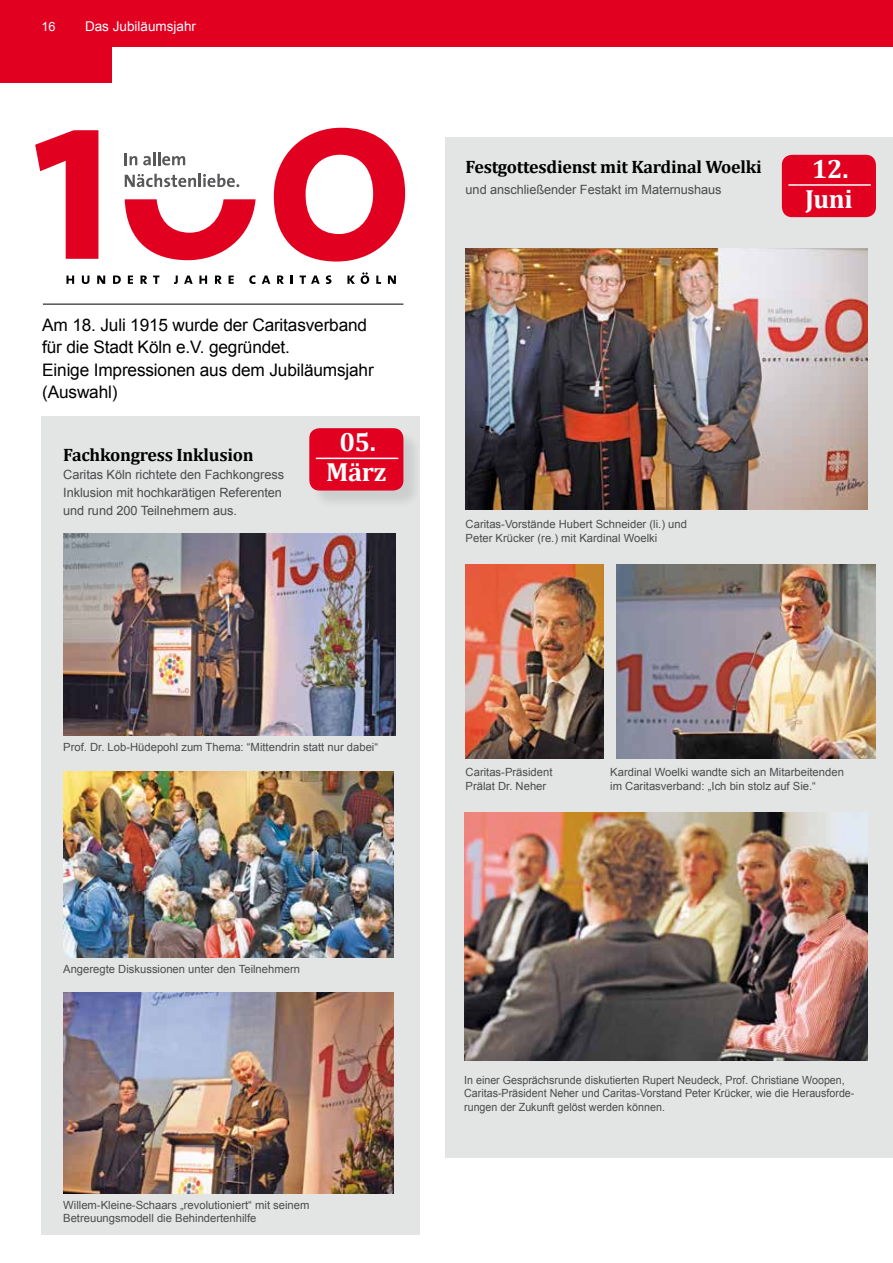
<style>
.page{position:relative;width:893px;height:1263px;background:#fff}
.page>*{position:absolute;margin:0;border:0;box-sizing:border-box;transform-origin:0 0}
.t1{font:700 26.4px/30px "Cambria";letter-spacing:-.015em;color:#fff;text-align:center}
.t2{font:700 18px "Cambria";letter-spacing:-.015em;color:#000}
.t3{font:17.25px/22.5px "Arial";letter-spacing:-.01em;color:#000}
.t4{font:13.5px "Arial";color:#fff}
.t5{font:12.75px/18px "Arial";letter-spacing:-.005em;color:#4b4b4d}
.t6{font:12.75px "Arial";color:#fff}
.t7{font:11.25px/13.5px "Arial";color:#4b4b4d}
.t8{font:11.25px/13.5px "Arial";color:#4b4b4d;scale:.95 1}
</style>
<div class="page">
<div style="left:0;top:0;width:112px;height:83px;background:#e20020"></div>
<div style="left:0;top:0;width:893px;height:47px;background:#e20020"></div>
<svg style="left:35px;top:130px;width:63px;height:129px"></svg>
<svg style="left:125px;top:199px;width:131px;height:61px"></svg>
<svg style="left:274px;top:128px;width:131px;height:134px"></svg>
<svg style="left:125px;top:153px;width:12px;height:12px"></svg>
<svg style="left:143px;top:152px;width:42px;height:13px"></svg>
<svg style="left:125px;top:174px;width:114px;height:13px"></svg>
<svg style="left:66px;top:276px;width:8px;height:8px"></svg>
<svg style="left:82px;top:276px;width:7px;height:8px"></svg>
<svg style="left:97px;top:276px;width:8px;height:8px"></svg>
<svg style="left:113px;top:275px;width:8px;height:9px"></svg>
<svg style="left:128px;top:276px;width:5px;height:8px"></svg>
<svg style="left:140px;top:275px;width:7px;height:9px"></svg>
<svg style="left:153px;top:276px;width:6px;height:8px"></svg>
<svg style="left:174px;top:276px;width:4px;height:8px"></svg>
<svg style="left:184px;top:276px;width:9px;height:8px"></svg>
<svg style="left:199px;top:276px;width:8px;height:8px"></svg>
<svg style="left:215px;top:275px;width:7px;height:9px"></svg>
<svg style="left:229px;top:276px;width:5px;height:8px"></svg>
<svg style="left:249px;top:275px;width:7px;height:9px"></svg>
<svg style="left:262px;top:276px;width:8px;height:8px"></svg>
<svg style="left:277px;top:275px;width:7px;height:9px"></svg>
<svg style="left:291px;top:276px;width:2px;height:8px"></svg>
<svg style="left:300px;top:276px;width:20px;height:8px"></svg>
<svg style="left:326px;top:275px;width:5px;height:9px"></svg>
<svg style="left:347px;top:276px;width:8px;height:8px"></svg>
<svg style="left:361px;top:272px;width:8px;height:12px"></svg>
<svg style="left:376px;top:276px;width:5px;height:8px"></svg>
<svg style="left:388px;top:276px;width:8px;height:8px"></svg>
<div style="left:41px;top:417px;width:378px;height:818px;background:#e3e4e4"></div>
<img style="left:63px;top:533px;width:333px;height:203px">
<img style="left:63px;top:772px;width:331px;height:185px">
<img style="left:63px;top:992px;width:331px;height:202px">
<hr style="left:43px;top:304px;width:360px;height:1px;background:#000">
<div style="left:445px;top:137px;width:448px;height:1020px;background:#e3e4e4"></div>
<img style="left:464px;top:812px;width:404px;height:248px">
<img style="left:466px;top:249px;width:402px;height:260px">
<img style="left:617px;top:564px;width:259px;height:194px">
<img style="left:466px;top:564px;width:137px;height:194px">
<div style="left:312px;top:430px;width:110px;height:79px;background:#000;opacity:.1"></div>
<div style="left:309px;top:428px;width:94px;height:62px;background:#e20020;border-radius:10px"></div>
<hr style="left:316px;top:458px;width:82px;height:1px;background:#fff">
<div style="left:782px;top:155px;width:94px;height:62px;background:#e20020;border-radius:10px"></div>
<hr style="left:789px;top:184px;width:81px;height:2px;background:#fff">
<p class="t6" style="left:41px;top:18px;width:16px">16</p>
<p class="t4" style="left:85px;top:18px;width:113px">Das Jubiläumsjahr</p>
<h3 class="t3" style="left:42px;top:314px;width:333px">Am 18. Juli 1915 wurde der Caritasverband für die Stadt Köln e.V. gegründet.<br>Einige I mpressionen aus dem Jubiläumsjahr (Auswahl)</h3>
<h2 class="t2" style="left:63px;top:444px;width:192px">Fachkongress Inklusion</h2>
<p class="t5" style="left:63px;top:465px;width:222px">Caritas Köln richtete den Fachkongress<br>I nklusion mit hochkarätigen Referenten und rund 200 Teilnehmern aus.</p>
<h1 class="t1" style="left:326px;top:427px;width:62px">05.<br>März</h1>
<h2 class="t2" style="left:466px;top:156px;width:298px">Festgottesdienst mit Kardinal Woelki</h2>
<p class="t5" style="left:466px;top:180px;width:258px">und anschließender Festakt im Maternushaus</p>
<h1 class="t1" style="left:805px;top:153px;width:49px;text-align:left">12.<br>Juni</h1>
<p class="t7" style="left:466px;top:518px;width:223px">Caritas-Vorstände Hubert Schneider (li.) und<br>Peter Krücker (re.) mit Kardinal Woelki</p>
<p class="t7" style="left:63px;top:740px;width:316px">Prof. Dr. Lob-Hüdepohl zum Thema: “Mittendrin statt nur dabei“</p>
<p class="t7" style="left:63px;top:962px;width:238px">Angeregte Diskussionen unter den Teilnehmern</p>
<p class="t7" style="left:63px;top:1198px;width:248px">Willem-Kleine-Schaars „revolutioniert“ mit seinem<br>Betreuungsmodell die Behindertenhilfe</p>
<p class="t7" style="left:466px;top:765px;width:88px">Caritas-Präsident<br>Prälat Dr. Neher</p>
<p class="t7" style="left:610px;top:765px;width:235px">Kardinal Woelki wandte sich an Mitarbeitenden im Caritasverband: „Ich bin stolz auf Sie.“</p>
<p class="t8" style="left:464px;top:1073px;width:412px">I n einer Gesprächsrunde diskutierten Rupert Neudeck, Prof. Christiane Woopen,<br>Caritas-Präsident N eher und Caritas-Vorstand Peter Krücker, wie die Herausforde&shy;rungen der Zukunft gelöst werden können.</p>
</div>
